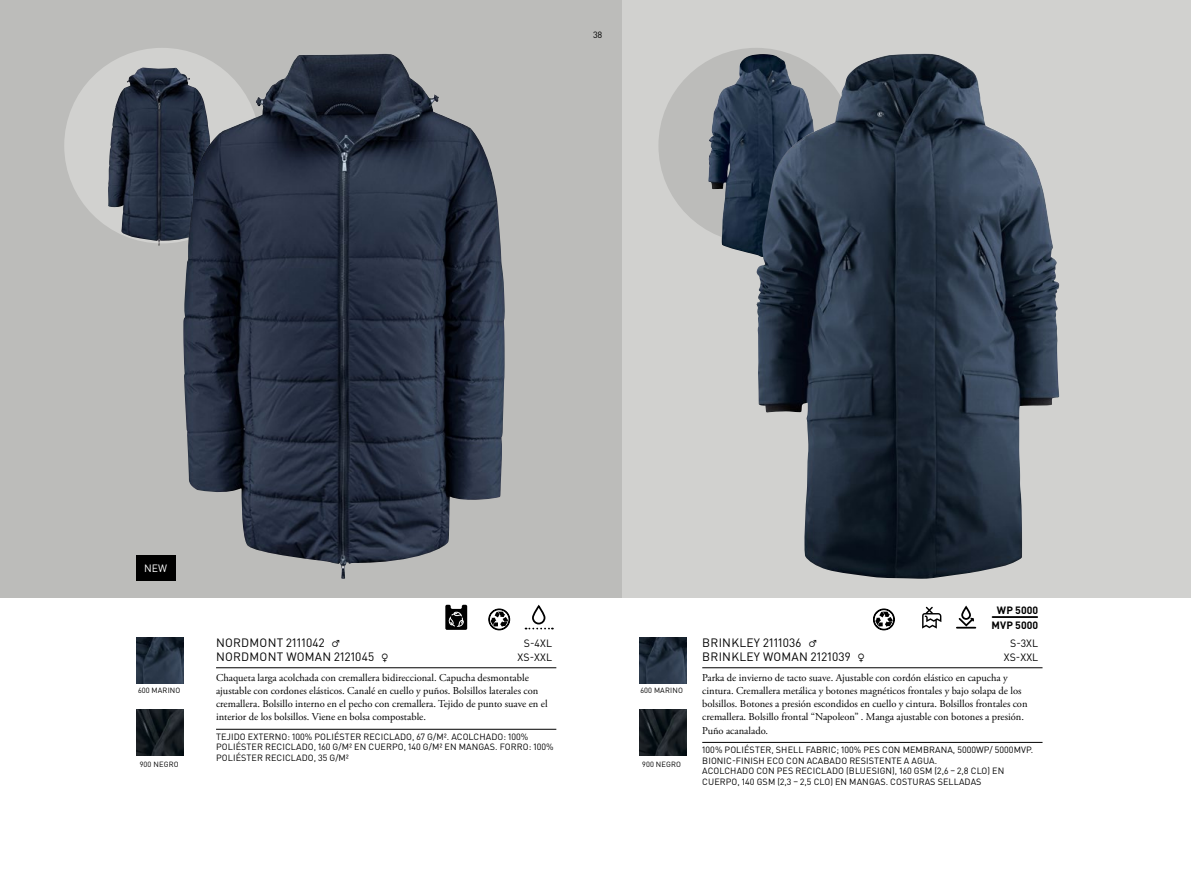
<style>
.page{position:relative;width:1191px;height:893px;background:#fff}
.page>*{position:absolute;margin:0;border:0;box-sizing:border-box;transform-origin:0 0}
.NAMN_H_21{font:12px "DIN Pro";letter-spacing:.02em;color:#000}
.BRÖD-H2021{font:10.5px/13.2px "Adobe Garamond Pro";color:#000}
.NAMN_H_21-2{font:10.5px "DIN Pro";letter-spacing:.01em;color:#000}
.SPECS_JHS22{font:700 10.5px "DIN Pro";color:#000}
.BRÖDM20{font:10.5px "DIN Pro";color:#fff}
.Specs-H2021{font:9px/10.5px "DIN Pro";letter-spacing:.01em;color:#000}
.BRÖDM20-2{font:7.5px "DIN Pro";letter-spacing:.02em;color:#000}
</style>
<div class="page">
<div style="left:581px;top:0;width:610px;height:597px;background:#d1d1cf"></div>
<div style="left:0;top:0;width:621px;height:597px;background:#bcbcba"></div>
<div style="left:64px;top:48px;width:196px;height:195px;background:#d1d1cf;border-radius:50%"></div>
<div style="left:658px;top:48px;width:196px;height:195px;background:#bcbcba;border-radius:50%"></div>
<img style="left:108px;top:67px;width:75px;height:179px">
<div style="left:532px;top:605px;width:13px;height:19px;border:2px solid #000;border-radius:6px"></div>
<svg style="left:525px;top:628px;width:28px;height:1px"></svg>
<img style="left:183px;top:54px;width:322px;height:525px">
<img style="left:639px;top:637px;width:47px;height:47px">
<img style="left:136px;top:637px;width:47px;height:47px">
<img style="left:639px;top:709px;width:47px;height:47px">
<img style="left:136px;top:709px;width:47px;height:47px">
<div style="left:961px;top:606px;width:10px;height:14px;border:2px solid #000;border-radius:4px"></div>
<svg style="left:957px;top:616px;width:18px;height:13px"></svg>
<hr style="left:992px;top:616px;width:45px;height:2px;background:#000">
<svg style="left:922px;top:607px;width:19px;height:22px"></svg>
<svg style="left:873px;top:608px;width:22px;height:23px"></svg>
<svg style="left:488px;top:608px;width:22px;height:23px"></svg>
<img style="left:708px;top:54px;width:48px;height:201px">
<img style="left:756px;top:54px;width:303px;height:525px">
<svg style="left:445px;top:605px;width:22px;height:25px"></svg>
<hr style="left:216px;top:667px;width:340px;height:1px;background:#000">
<hr style="left:216px;top:729px;width:340px;height:1px;background:#000">
<hr style="left:702px;top:667px;width:340px;height:1px;background:#000">
<hr style="left:702px;top:742px;width:340px;height:1px;background:#000">
<div style="left:135px;top:555px;width:40px;height:25px;background:#000"></div>
<p class="Specs-H2021" style="left:593px;top:30px;width:11px">38</p>
<p class="BRÖDM20" style="left:144px;top:561px;width:24px">NEW</p>
<p class="NAMN_H_21" style="left:216px;top:635px;width:126px">NORDMONT 2111042 ♂</p>
<p class="NAMN_H_21-2" style="left:524px;top:636px;width:30px">S-4XL</p>
<p class="NAMN_H_21" style="left:216px;top:648px;width:174px">NORDMONT WOMAN 2121045 ♀</p>
<p class="NAMN_H_21-2" style="left:517px;top:650px;width:36px">XS-XXL</p>
<p class="BRÖD-H2021" style="left:216px;top:671px;width:333px">Chaqueta larga acolchada con cremallera bidireccional. Capucha desmontable ajustable con cordones elásticos. Canalé en cuello y puños. Bolsillos laterales con cremallera. Bolsillo interno en el pecho con cremallera. Tejido de punto suave en el interior de los bolsillos. Viene en bolsa compostable.</p>
<p class="Specs-H2021" style="left:216px;top:731px;width:339px">TEJIDO EXTERNO: 100% POLIÉSTER RECICLADO, 67 G/M². ACOLCHADO: 100%<br>POLIÉSTER RECICLADO, 160 G/M² EN CUERPO, 140 G/M² EN MANGAS. FORRO: 100%<br>POLIÉSTER RECICLADO, 35 G/M²</p>
<p class="BRÖDM20-2" style="left:138px;top:686px;width:44px">600 MARINO</p>
<p class="BRÖDM20-2" style="left:640px;top:686px;width:44px">600 MARINO</p>
<p class="BRÖDM20-2" style="left:140px;top:759px;width:40px">900 NEGRO</p>
<p class="BRÖDM20-2" style="left:642px;top:759px;width:40px">900 NEGRO</p>
<p class="SPECS_JHS22" style="left:997px;top:603px;width:43px">WP 5000</p>
<p class="SPECS_JHS22" style="left:991px;top:618px;width:48px">MVP 5000</p>
<p class="NAMN_H_21" style="left:702px;top:635px;width:117px">BRINKLEY 2111036 ♂</p>
<p class="NAMN_H_21-2" style="left:1010px;top:636px;width:30px">S-3XL</p>
<p class="NAMN_H_21" style="left:702px;top:648px;width:165px">BRINKLEY WOMAN 2121039 ♀</p>
<p class="NAMN_H_21-2" style="left:1003px;top:650px;width:36px">XS-XXL</p>
<p class="BRÖD-H2021" style="left:702px;top:671px;width:327px">Parka de invierno de tacto suave. Ajustable con cordón elástico en capucha y cintura. Cremallera metálica y botones magnéticos frontales y bajo solapa de los bolsillos. Botones a presión escondidos en cuello y cintura. Bolsillos frontales con cremallera. Bolsillo frontal “Napoleon” . Manga ajustable con botones a presión.<br>Puño acanalado.</p>
<p class="Specs-H2021" style="left:702px;top:744px;width:332px">100% POLIÉSTER, SHELL FABRIC; 100% PES CON MEMBRANA, 5000WP/ 5000MVP.<br>BIONIC-FINISH ECO CON ACABADO RESISTENTE A AGUA.<br>ACOLCHADO CON PES RECICLADO (BLUESIGN), 160 GSM (2,6 – 2,8 CLO) EN CUERPO, 140 GSM (2,3 – 2,5 CLO) EN MANGAS. COSTURAS SELLADAS</p>
</div>
